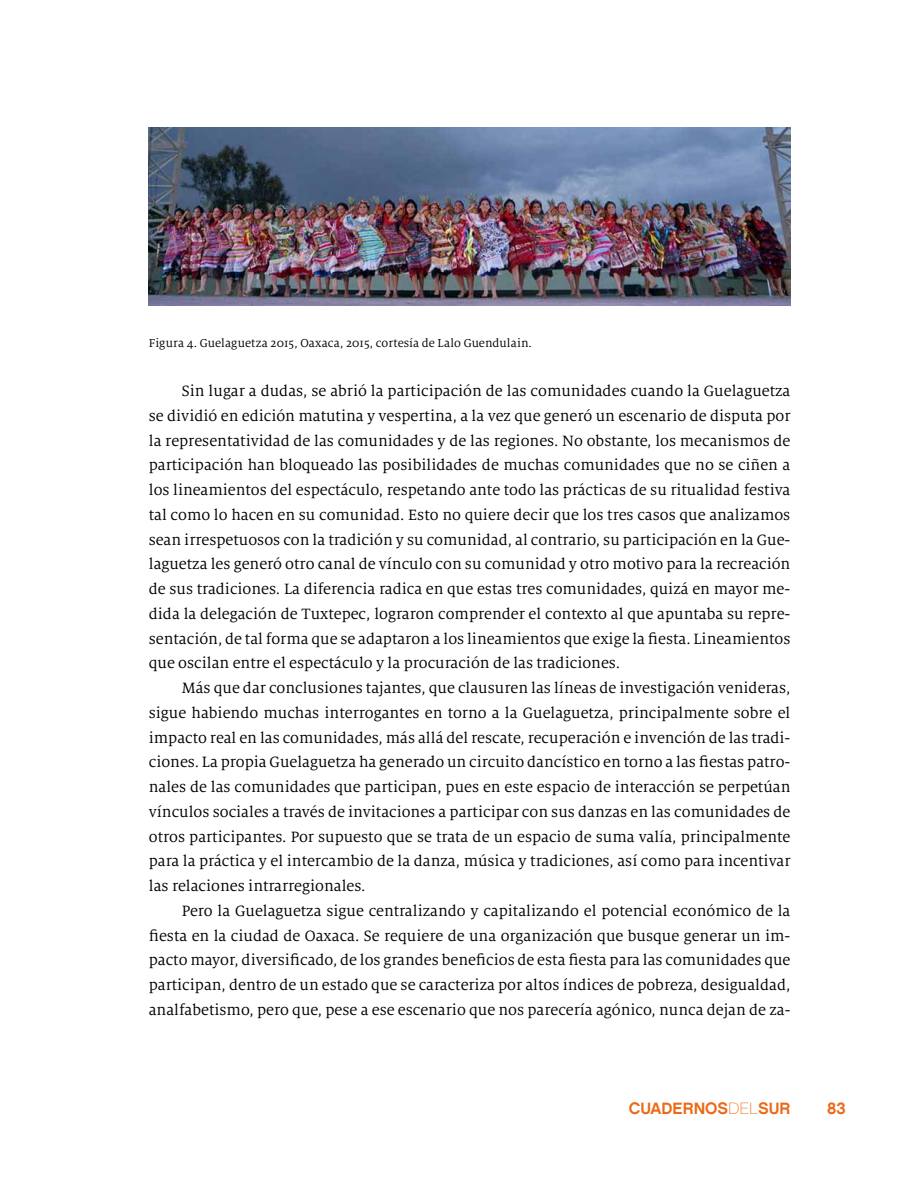
<style>
.page{position:relative;width:918px;height:1188px;background:#fff}
.page>*{position:absolute;margin:0;border:0;box-sizing:border-box;transform-origin:0 0}
.t1{font:16.5px/24.8px "Milo Serif OT";color:#000;text-align:justify}
.t2{font:16.5px "Chalet New York Nineteen Sixty";color:#ec6917}
.t3{font:16.5px "Chalet New York Nineteen Sixty";color:#ed6b17}
.t4{font:12.75px "Milo Serif OT";letter-spacing:.005em;color:#000}
.s1{font-family:"Chalet Paris Nineteen Sixty"}
</style>
<div class="page">
<img style="left:149px;top:128px;width:641px;height:177px">
<p class="t4" style="left:149px;top:336px;width:385px">Figura 4. Guelaguetza 2015, Oaxaca, 2015, cortesía de Lalo Guendulain.</p>
<p class="t1" style="left:149px;top:379px;width:643px;text-indent:33px">Sin lugar a dudas, se abrió la participación de las comunidades cuando la Guelaguetza se dividió en edición matutina y vespertina, a la vez que generó un escenario de disputa por la representatividad de las comunidades y de las regiones. No obstante, los mecanismos de participación han bloqueado las posibilidades de muchas comunidades que no se ciñen a los lineamientos del espectáculo, respetando ante todo las prácticas de su ritualidad festiva tal como lo hacen en su comunidad. Esto no quiere decir que los tres casos que analizamos sean irrespetuosos con la tradición y su comunidad, al contrario, su participación en la Gue&shy;laguetza les generó otro canal de vínculo con su comunidad y otro motivo para la recreación de sus tradiciones. La diferencia radica en que estas tres comunidades, quizá en mayor me&shy;dida la delegación de Tuxtepec, lograron comprender el contexto al que apuntaba su repre&shy;sentación, de tal forma que se adaptaron a los lineamientos que exige la fiesta. Lineamientos que oscilan entre el espectáculo y la procuración de las tradiciones.</p>
<p class="t1" style="left:149px;top:676px;width:643px;text-indent:33px">Más que dar conclusiones tajantes, que clausuren las líneas de investigación venideras, sigue habiendo muchas interrogantes en torno a la Guelaguetza, principalmente sobre el impacto real en las comunidades, más allá del rescate, recuperación e invención de las tradi&shy;ciones. La propia Guelaguetza ha generado un circuito dancístico en torno a las fiestas patro&shy;nales de las comunidades que participan, pues en este espacio de interacción se perpetúan vínculos sociales a través de invitaciones a participar con sus danzas en las comunidades de otros participantes. Por supuesto que se trata de un espacio de suma valía, principalmente para la práctica y el intercambio de la danza, música y tradiciones, así como para incentivar las relaciones intrarregionales.</p>
<p class="t1" style="left:149px;top:899px;width:643px;text-indent:33px">Pero la Guelaguetza sigue centralizando y capitalizando el potencial económico de la fiesta en la ciudad de Oaxaca. Se requiere de una organización que busque generar un im&shy;pacto mayor, diversificado, de los grandes beneficios de esta fiesta para las comunidades que participan, dentro de un estado que se caracteriza por altos índices de pobreza, desigualdad, analfabetismo, pero que, pese a ese escenario que nos parecería agónico, nunca dejan de za-</p>
<p class="t2" style="left:629px;top:1098px;width:163px">CUADERNOS<span class="s1">DEL</span>SUR</p>
<p class="t3" style="left:827px;top:1098px;width:20px">83</p>
</div>
